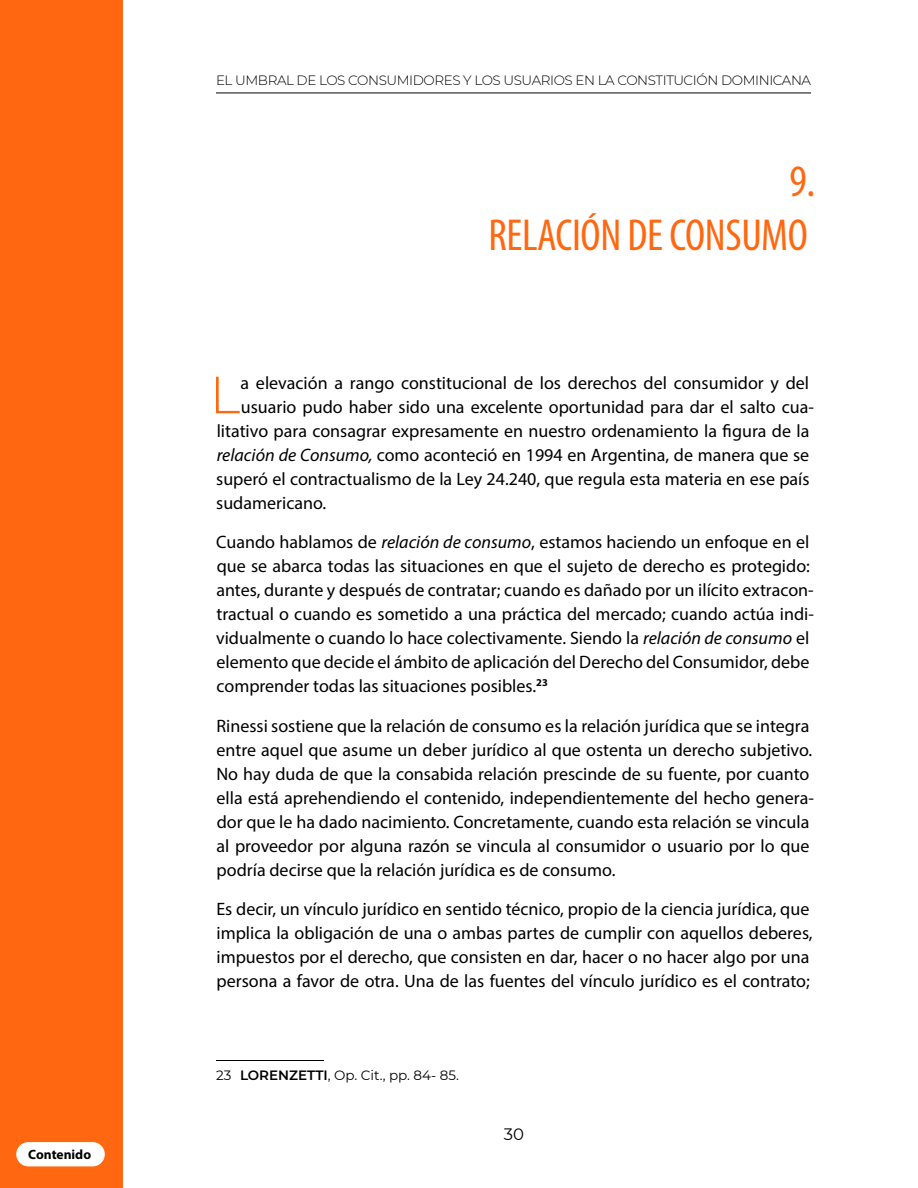
<style>
.page{position:relative;width:918px;height:1188px;background:#fff}
.page>*{position:absolute;margin:0;border:0;box-sizing:border-box;transform-origin:0 0}
.t1{font:300 52.35px "Montserrat";color:#ff6810}
.t2{font:condensed 45px/54px "Myriad Pro";letter-spacing:-.01em;color:#ff6810;text-align:right}
.t3{font:18px/24px "Myriad Pro";color:#000}
.t4{font:16.5px "Montserrat";color:#000}
.t5{font:300 13.5px "Montserrat";letter-spacing:-.03em;color:#000}
.t6{font:13.5px "Montserrat";color:#000}
.t7{font:700 13.5px "Myriad Pro";color:#000}
.s1{font-style:italic}
.s2{font-weight:600}
</style>
<div class="page">
<div style="left:0;top:1px;width:122px;height:1187px;background:#ff6810"></div>
<hr style="left:216px;top:93px;width:595px;height:1px;background:#000">
<div style="left:16px;top:1142px;width:89px;height:24px;background:#fff;border-radius:12px"></div>
<hr style="left:216px;top:1060px;width:108px;height:1px;background:#000">
<p class="t7" style="left:28px;top:1146px;width:64px">Contenido</p>
<p class="t5" style="left:216px;top:71px;width:597px">EL UMBRAL DE LOS CONSUMIDORES Y LOS USUARIOS EN LA CONSTITUCIÓN DOMINICANA</p>
<h2 class="t2" style="left:488px;top:153px;width:328px">9.<br>RELACIÓN DE CONSUMO</h2>
<h1 class="t1" style="left:210px;top:359px;width:32px">L</h1>
<p class="t3" style="left:241px;top:371px;width:570px">a elevación a rango constitucional de los derechos del consumidor y del</p>
<p class="t3" style="left:241px;top:395px;width:575px">usuario pudo haber sido una excelente oportunidad para dar el salto cua-</p>
<p class="t3" style="left:217px;top:419px;width:594px">litativo para consagrar expresamente en nuestro ordenamiento la figura de la</p>
<p class="t3" style="left:217px;top:443px;width:594px"><span class="s1">relación de Consumo,</span> como aconteció en 1994 en Argentina, de manera que se</p>
<p class="t3" style="left:216px;top:467px;width:595px">superó el contractualismo de la Ley 24.240, que regula esta materia en ese país</p>
<p class="t3" style="left:216px;top:491px;width:111px">sudamericano.</p>
<p class="t3" style="left:216px;top:530px;width:599px">Cuando hablamos de <span class="s1">relación de consumo</span>, estamos haciendo un enfoque en el que se abarca todas las situaciones en que el sujeto de derecho es protegido: antes, durante y después de contratar; cuando es dañado por un ilícito extracon&shy;tractual o cuando es sometido a una práctica del mercado; cuando actúa indi&shy;vidualmente o cuando lo hace colectivamente. Siendo la <span class="s1">relación de consumo</span> el elemento que decide el ámbito de aplicación del Derecho del Consumidor, debe comprender todas las situaciones posibles.<sup>23</sup></p>
<p class="t3" style="left:216px;top:713px;width:599px">Rinessi sostiene que la relación de consumo es la relación jurídica que se integra entre aquel que asume un deber jurídico al que ostenta un derecho subjetivo.<br>No hay duda de que la consabida relación prescinde de su fuente, por cuanto ella está aprehendiendo el contenido, independientemente del hecho genera&shy;dor que le ha dado nacimiento. Concretamente, cuando esta relación se vincula al proveedor por alguna razón se vincula al consumidor o usuario por lo que podría decirse que la relación jurídica es de consumo.</p>
<p class="t3" style="left:216px;top:896px;width:598px">Es decir, un vínculo jurídico en sentido técnico, propio de la ciencia jurídica, que implica la obligación de una o ambas partes de cumplir con aquellos deberes, impuestos por el derecho, que consisten en dar, hacer o no hacer algo por una persona a favor de otra. Una de las fuentes del vínculo jurídico es el contrato;</p>
<p class="t6" style="left:216px;top:1066px;width:245px">23 <span class="s2">LORENZETTI</span>, Op. Cit., pp. 84- 85.</p>
<p class="t4" style="left:504px;top:1123px;width:22px">30</p>
</div>
